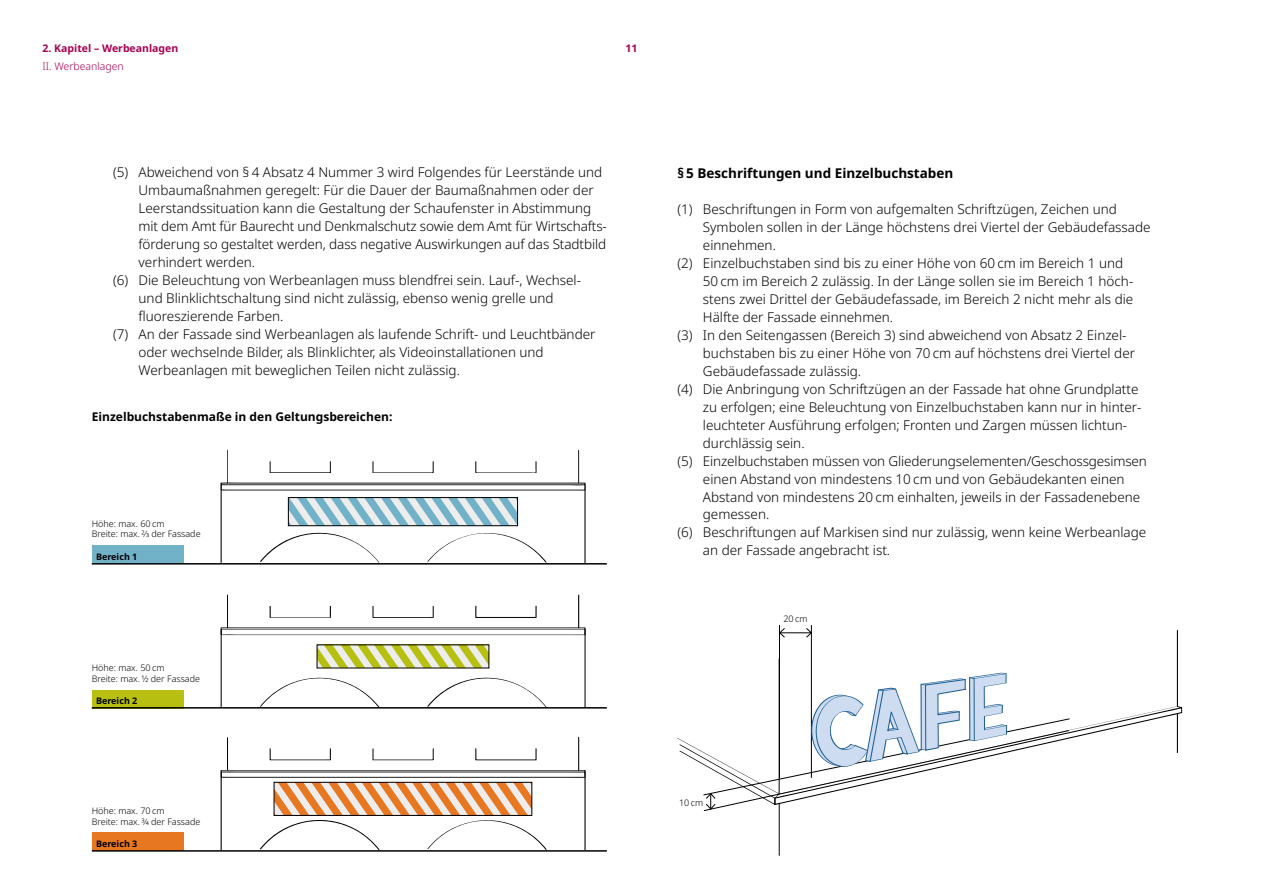
<style>
.page{position:relative;width:1263px;height:893px;background:#fff}
.page>*{position:absolute;margin:0;border:0;box-sizing:border-box;transform-origin:0 0}
.t1{font:300 13.5px "Noto Sans";color:#000}
.t2{font:700 13.5px "Noto Sans";color:#000}
.t3{font:700 12px "Noto Sans";color:#000}
.t4{font:700 10.5px "Noto Sans";color:#a50050}
.t5{font:300 10.5px "Noto Sans";color:#a50050}
.t6{font:300 9px/10.8px "Noto Sans";color:#000}
.t7{font:700 9px "Noto Sans";color:#000}
</style>
<div class="page">
<hr style="left:811px;top:625px;width:1px;height:153px;background:#000">
<hr style="left:779px;top:625px;width:1px;height:153px;background:#000">
<svg style="left:677px;top:658px;width:505px;height:198px"></svg>
<div style="left:92px;top:546px;width:92px;height:18px;background:#71b2c9"></div>
<hr style="left:92px;top:563px;width:515px;height:2px;background:#000">
<div style="left:92px;top:691px;width:92px;height:18px;background:#b7bf10"></div>
<hr style="left:92px;top:707px;width:515px;height:2px;background:#000">
<div style="left:92px;top:833px;width:92px;height:18px;background:#e87722"></div>
<hr style="left:92px;top:850px;width:515px;height:2px;background:#000">
<svg style="left:221px;top:737px;width:365px;height:113px"></svg>
<div style="left:274px;top:782px;width:258px;height:34px;border:1px solid #000"></div>
<svg style="left:221px;top:594px;width:365px;height:114px"></svg>
<svg style="left:221px;top:449px;width:364px;height:114px"></svg>
<div style="left:288px;top:497px;width:230px;height:29px;border:1px solid #000"></div>
<p class="t4" style="left:43px;top:42px;width:137px">2. Kapitel – Werbeanlagen</p>
<p class="t5" style="left:43px;top:60px;width:83px">II. Werbeanlagen</p>
<p class="t4" style="left:625px;top:42px;width:14px">11</p>
<p class="t1" style="left:113px;top:165px;width:491px">(5) Abweichend von § 4 Absatz 4 Nummer 3 wird Folgendes für Leerstände und</p>
<p class="t1" style="left:139px;top:183px;width:457px">Umbaumaßnahmen geregelt: Für die Dauer der Baumaßnahmen oder der</p>
<p class="t1" style="left:139px;top:201px;width:454px">Leerstandssituation kann die Gestaltung der Schaufenster in Abstimmung</p>
<p class="t1" style="left:139px;top:219px;width:470px">mit dem Amt für Baurecht und Denkmalschutz sowie dem Amt für Wirtschafts-</p>
<p class="t1" style="left:139px;top:237px;width:469px">förderung so gestaltet werden, dass negative Auswirkungen auf das Stadtbild</p>
<p class="t1" style="left:139px;top:255px;width:118px">verhindert werden.</p>
<p class="t1" style="left:113px;top:273px;width:469px">(6) Die Beleuchtung von Werbeanlagen muss blendfrei sein. Lauf-, Wechsel-</p>
<p class="t1" style="left:139px;top:291px;width:417px">und Blinklichtschaltung sind nicht zulässig, ebenso wenig grelle und</p>
<p class="t1" style="left:139px;top:309px;width:146px">fluoreszierende Farben.</p>
<p class="t1" style="left:113px;top:327px;width:484px">(7) An der Fassade sind Werbeanlagen als laufende Schrift- und Leuchtbänder</p>
<p class="t1" style="left:139px;top:345px;width:407px">oder wechselnde Bilder, als Blinklichter, als Videoinstallationen und</p>
<p class="t1" style="left:139px;top:363px;width:323px">Werbeanlagen mit beweglichen Teilen nicht zulässig.</p>
<p class="t3" style="left:92px;top:409px;width:302px">Einzelbuchstabenmaße in den Geltungsbereichen:</p>
<p class="t6" style="left:92px;top:518px;width:110px">Höhe: max. 60 cm<br>Breite: max. 2⁄3 der Fassade</p>
<p class="t7" style="left:96px;top:551px;width:43px">Bereich 1</p>
<p class="t6" style="left:92px;top:663px;width:110px">Höhe: max. 50 cm<br>Breite: max. 1⁄2 der Fassade</p>
<p class="t7" style="left:96px;top:696px;width:43px">Bereich 2</p>
<p class="t6" style="left:92px;top:805px;width:110px">Höhe: max. 70 cm<br>Breite: max. 3⁄4 der Fassade</p>
<p class="t7" style="left:96px;top:838px;width:43px">Bereich 3</p>
<p class="t2" style="left:677px;top:165px;width:277px">§ 5 Beschriftungen und Einzelbuchstaben</p>
<p class="t1" style="left:677px;top:201px;width:441px">(1) Beschriftungen in Form von aufgemalten Schriftzügen, Zeichen und</p>
<p class="t1" style="left:703px;top:219px;width:449px">Symbolen sollen in der Länge höchstens drei Viertel der Gebäudefassade</p>
<p class="t1" style="left:703px;top:237px;width:75px">einnehmen.</p>
<p class="t1" style="left:677px;top:255px;width:447px">(2) Einzelbuchstaben sind bis zu einer Höhe von 60 cm im Bereich 1 und</p>
<p class="t1" style="left:703px;top:273px;width:432px">50 cm im Bereich 2 zulässig. In der Länge sollen sie im Bereich 1 höch-</p>
<p class="t1" style="left:703px;top:291px;width:432px">stens zwei Drittel der Gebäudefassade, im Bereich 2 nicht mehr als die</p>
<p class="t1" style="left:703px;top:309px;width:192px">Hälfte der Fassade einnehmen.</p>
<p class="t1" style="left:677px;top:327px;width:451px">(3) In den Seitengassen (Bereich 3) sind abweichend von Absatz 2 Einzel-</p>
<p class="t1" style="left:703px;top:345px;width:434px">buchstaben bis zu einer Höhe von 70 cm auf höchstens drei Viertel der</p>
<p class="t1" style="left:703px;top:363px;width:160px">Gebäudefassade zulässig.</p>
<p class="t1" style="left:677px;top:381px;width:463px">(4) Die Anbringung von Schriftzügen an der Fassade hat ohne Grundplatte</p>
<p class="t1" style="left:703px;top:399px;width:440px">zu erfolgen; eine Beleuchtung von Einzelbuchstaben kann nur in hinter-</p>
<p class="t1" style="left:703px;top:417px;width:426px">leuchteter Ausführung erfolgen; Fronten und Zargen müssen lichtun-</p>
<p class="t1" style="left:703px;top:435px;width:103px">durchlässig sein.</p>
<p class="t1" style="left:677px;top:453px;width:471px">(5) Einzelbuchstaben müssen von Gliederungselementen/Geschossgesimsen</p>
<p class="t1" style="left:703px;top:471px;width:423px">einen Abstand von mindestens 10 cm und von Gebäudekanten einen</p>
<p class="t1" style="left:703px;top:489px;width:439px">Abstand von mindestens 20 cm einhalten, jeweils in der Fassadenebene</p>
<p class="t1" style="left:703px;top:507px;width:68px">gemessen.</p>
<p class="t1" style="left:677px;top:525px;width:470px">(6) Beschriftungen auf Markisen sind nur zulässig, wenn keine Werbeanlage</p>
<p class="t1" style="left:703px;top:543px;width:189px">an der Fassade angebracht ist.</p>
<p class="t6" style="left:679px;top:797px;width:26px">10 cm</p>
<p class="t6" style="left:783px;top:613px;width:26px">20 cm</p>
</div>
